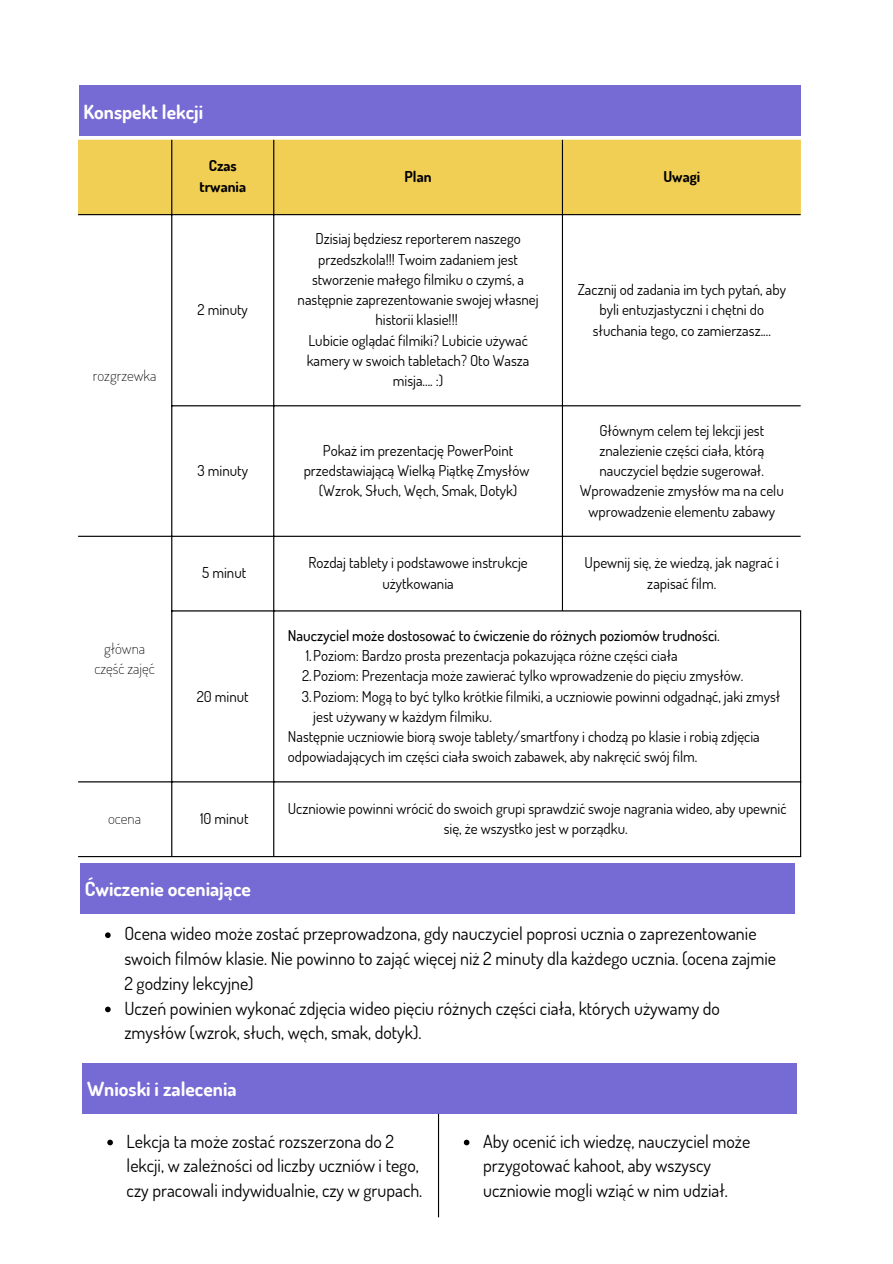
<style>
.page{position:relative;width:893px;height:1264px;background:#fff}
.page>*{position:absolute;margin:0;border:0;box-sizing:border-box;transform-origin:0 0}
.t1{font:700 19.5px "Dosis";color:#fff}
.t2{font:18px/24.8px "Dosis";color:#000}
.t3{font:15px/20.2px "Dosis";color:#000;text-align:center}
.t4{font:500 15px "Dosis";color:#000}
.t5{font:200 15px/20.2px "Dosis";color:#000;text-align:center}
.t6{font:700 15px/20.2px "Dosis";color:#000;text-align:center}
</style>
<div class="page">
<div style="left:79px;top:86px;width:721px;height:50px;background:#766ad4"></div>
<div style="left:83px;top:1063px;width:713px;height:50px;background:#766ad4"></div>
<svg style="left:107px;top:1139px;width:6px;height:6px"></svg>
<svg style="left:464px;top:1139px;width:5px;height:6px"></svg>
<hr style="left:438px;top:1113px;width:1px;height:104px;background:#000">
<div style="left:80px;top:863px;width:714px;height:50px;background:#766ad4"></div>
<svg style="left:105px;top:932px;width:6px;height:6px"></svg>
<svg style="left:105px;top:1006px;width:6px;height:6px"></svg>
<div style="left:78px;top:140px;width:722px;height:74px;background:#f1ce54"></div>
<hr style="left:171px;top:140px;width:1px;height:716px;background:#000">
<hr style="left:273px;top:140px;width:1px;height:716px;background:#000">
<hr style="left:562px;top:140px;width:1px;height:470px;background:#000">
<hr style="left:800px;top:611px;width:1px;height:245px;background:#000">
<hr style="left:78px;top:214px;width:722px;height:1px;background:#000">
<hr style="left:171px;top:405px;width:629px;height:1px;background:#000">
<hr style="left:78px;top:535px;width:722px;height:2px;background:#000">
<hr style="left:171px;top:610px;width:630px;height:1px;background:#000">
<hr style="left:78px;top:781px;width:723px;height:1px;background:#000">
<hr style="left:78px;top:856px;width:723px;height:1px;background:#000">
<p class="t1" style="left:83px;top:98px;width:121px">Konspekt lekcji</p>
<p class="t5" style="left:93px;top:364px;width:65px">rozgrzewka</p>
<p class="t5" style="left:94px;top:637px;width:62px">główna część zajęć</p>
<p class="t6" style="left:199px;top:155px;width:48px">Czas trwania</p>
<p class="t6" style="left:404px;top:165px;width:28px">Plan</p>
<p class="t6" style="left:663px;top:165px;width:38px">Uwagi</p>
<p class="t3" style="left:198px;top:299px;width:52px">2 minuty</p>
<p class="t3" style="left:197px;top:460px;width:52px">3 minuty</p>
<p class="t3" style="left:297px;top:228px;width:242px">Dzisiaj będziesz reporterem naszego przedszkola!!! Twoim zadaniem jest stworzenie małego filmiku o czymś, a następnie zaprezentowanie swojej własnej historii klasie!!!</p>
<p class="t3" style="left:307px;top:329px;width:224px">Lubicie oglądać filmiki? Lubicie używać kamery w swoich tabletach? Oto Wasza misja.... :)</p>
<p class="t3" style="left:304px;top:440px;width:227px">Pokaż im prezentację PowerPoint przedstawiającą Wielką Piątkę Zmysłów</p>
<p class="t3" style="left:319px;top:480px;width:200px">(Wzrok, Słuch, Węch, Smak, Dotyk)</p>
<p class="t3" style="left:577px;top:279px;width:210px">Zacznij od zadania im tych pytań, aby byli entuzjastyczni i chętni do słuchania tego, co zamierzasz....</p>
<p class="t3" style="left:579px;top:419px;width:205px">Głównym celem tej lekcji jest znalezienie części ciała, którą nauczyciel będzie sugerował.<br>Wprowadzenie zmysłów ma na celu wprowadzenie elementu zabawy</p>
<p class="t3" style="left:202px;top:562px;width:45px">5 minut</p>
<p class="t3" style="left:308px;top:552px;width:221px">Rozdaj tablety i podstawowe instrukcje użytkowania</p>
<p class="t3" style="left:584px;top:552px;width:196px">Upewnij się, że wiedzą, jak nagrać i zapisać film.</p>
<p class="t3" style="left:197px;top:685px;width:53px">20 minut</p>
<p class="t4" style="left:288px;top:625px;width:433px">Nauczyciel może dostosować to ćwiczenie do różnych poziomów trudności.</p>
<p class="t3" style="left:306px;top:645px;width:373px">1.Poziom: Bardzo prosta prezentacja pokazująca różne części ciała</p>
<p class="t3" style="left:302px;top:665px;width:443px">2.Poziom: Prezentacja może zawierać tylko wprowadzenie do pięciu zmysłów.</p>
<p class="t3" style="left:313px;top:685px;width:468px;text-align:left;text-indent:-11px">3.Poziom: Mogą to być tylko krótkie filmiki, a uczniowie powinni odgadnąć, jaki zmysł jest używany w każdym filmiku.</p>
<p class="t3" style="left:288px;top:726px;width:473px;text-align:left">Następnie uczniowie biorą swoje tablety/smartfony i chodzą po klasie i robią zdjęcia odpowiadających im części ciała swoich zabawek, aby nakręcić swój film.</p>
<p class="t5" style="left:108px;top:808px;width:35px">ocena</p>
<p class="t3" style="left:200px;top:808px;width:50px">10 minut</p>
<p class="t3" style="left:288px;top:798px;width:500px">Uczniowie powinni wrócić do swoich grupi sprawdzić swoje nagrania wideo, aby upewnić się, że wszystko jest w porządku.</p>
<p class="t1" style="left:85px;top:876px;width:167px">Ćwiczenie oceniające</p>
<p class="t2" style="left:124px;top:920px;width:653px">Ocena wideo może zostać przeprowadzona, gdy nauczyciel poprosi ucznia o zaprezentowanie swoich filmów klasie. Nie powinno to zająć więcej niż 2 minuty dla każdego ucznia. (ocena zajmie<br>2 godziny lekcyjne)</p>
<p class="t2" style="left:124px;top:995px;width:597px">Uczeń powinien wykonać zdjęcia wideo pięciu różnych części ciała, których używamy do zmysłów (wzrok, słuch, węch, smak, dotyk).</p>
<p class="t1" style="left:87px;top:1075px;width:151px">Wnioski i zalecenia</p>
<p class="t2" style="left:127px;top:1128px;width:297px">Lekcja ta może zostać rozszerzona do 2 lekcji, w zależności od liczby uczniów i tego, czy pracowali indywidualnie, czy w grupach.</p>
<p class="t2" style="left:483px;top:1128px;width:268px">Aby ocenić ich wiedzę, nauczyciel może przygotować kahoot, aby wszyscy uczniowie mogli wziąć w nim udział.</p>
</div>
